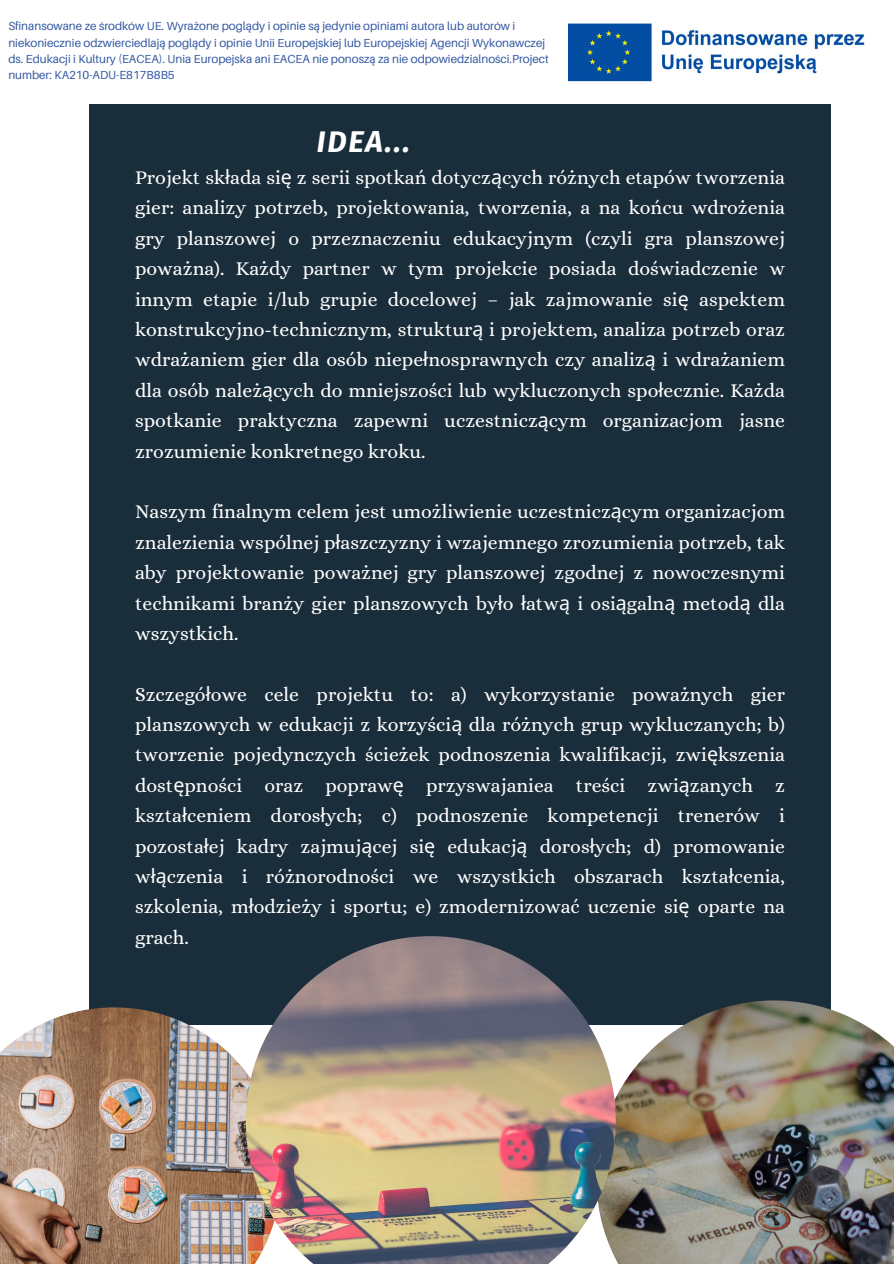
<style>
.page{position:relative;width:894px;height:1264px;background:#fff}
.page>*{position:absolute;margin:0;border:0;box-sizing:border-box;transform-origin:0 0}
.t1{font:italic 700 29.85px "Fira Sans";color:#fff}
.t2{font:19.65px/30.3px "Alice";color:#fff;text-align:justify}
.t3{font:11.7px/16px "Aileron";color:#3157a3}
.s1{font-family:"Noto Sans"}
</style>
<div class="page">
<div style="left:89px;top:104px;width:742px;height:921px;background:#1a2d3b"></div>
<img style="left:568px;top:23px;width:297px;height:59px">
<img style="left:615px;top:1000px;width:278px;height:263px">
<img style="left:0;top:1007px;width:246px;height:256px">
<img style="left:246px;top:936px;width:369px;height:327px">
<p class="t3" style="left:8px;top:18px;width:541px">Sfinansowane ze środków UE. Wyrażone poglądy i opinie są jedynie opiniami autora lub autorów i niekoniecznie odzwierciedlają poglądy i opinie Unii Europejskiej lub Europejskiej Agencji Wykonawczej ds. Edukacji i Kultury (EACEA). Unia Europejska ani EACEA nie ponoszą za nie odpowiedzialności.Project number: KA210-ADU-E817B8B5</p>
<h2 class="t1" style="left:317px;top:124px;width:94px">IDEA...</h2>
<p class="t2" style="left:135px;top:162px;width:651px">Projekt sk<span class="s1">ł</span>ada si<span class="s1">ę</span> z serii spotkań dotycz<span class="s1">ą</span>cych różnych etapów tworzenia gier: analizy potrzeb, projektowania, tworzenia, a na końcu wdrożenia gry planszowej o przeznaczeniu edukacyjnym (czyli gra planszowej poważna). Każdy partner w tym projekcie posiada dośwś iadczenie w innym etapie i/lub grupie docelowej – jak zajmowanie si<span class="s1">ę</span> aspektem konstrukcyjno-technicznym, struktur<span class="s1">ą</span> i projektem, analiza potrzeb oraz wdrażaniem gier dla osób niepe<span class="s1">ł</span>nosprawnych czy analiz<span class="s1">ą</span> i wdrażaniem dla osób należ<span class="s1">ą</span>cych do mniejszoścś i lub wykluczonych spo<span class="s1">ł</span>ecznie. Każda spotkanie praktyczna zapewni uczestnicz<span class="s1">ą</span>cym organizacjom jasne zrozumienie konkretnego kroku.</p>
<p class="t2" style="left:135px;top:496px;width:651px">Naszym finalnym celem jest umożliwienie uczestnicz<span class="s1">ą</span>cym organizacjom znalezienia wspólnej p<span class="s1">ł</span>aszczyzny i wzajemnego zrozumienia potrzeb, tak aby projektowanie poważnej gry planszowej zgodnej z nowoczesnymi technikami branży gier planszowych by<span class="s1">ł</span>o <span class="s1">ł</span>atw<span class="s1">ą</span> i osi<span class="s1">ą</span>galn<span class="s1">ą</span> metod<span class="s1">ą</span> dla wszystkich.</p>
<h1 class="t2" style="left:135px;top:679px;width:651px">Szczegó<span class="s1">ł</span>owe cele projektu to: a) wykorzystanie poważnych gier planszowych w edukacji z korzyścś i<span class="s1">ą</span> dla różnych grup wykluczanych; b) tworzenie pojedynczych ścś ieżek podnoszenia kwalifikacji, zwi<span class="s1">ę</span>kszenia dost<span class="s1">ę</span>pnoścś i oraz popraw<span class="s1">ę</span> przyswajaniea treścś i zwi<span class="s1">ą</span>zanych z kszta<span class="s1">ł</span>ceniem doros<span class="s1">ł</span>ych; c) podnoszenie kompetencji trenerów i pozosta<span class="s1">ł</span>ej kadry zajmuj<span class="s1">ą</span>cej si<span class="s1">ę</span> edukacj<span class="s1">ą</span> doros<span class="s1">ł</span>ych; d) promowanie w<span class="s1">łą</span>czenia i różnorodnoścś i we wszystkich obszarach kszta<span class="s1">ł</span>cenia, szkolenia, m<span class="s1">ł</span>odzieży i sportu; e) zmodernizować uczenie si<span class="s1">ę</span> oparte na grach.</h1>
</div>
